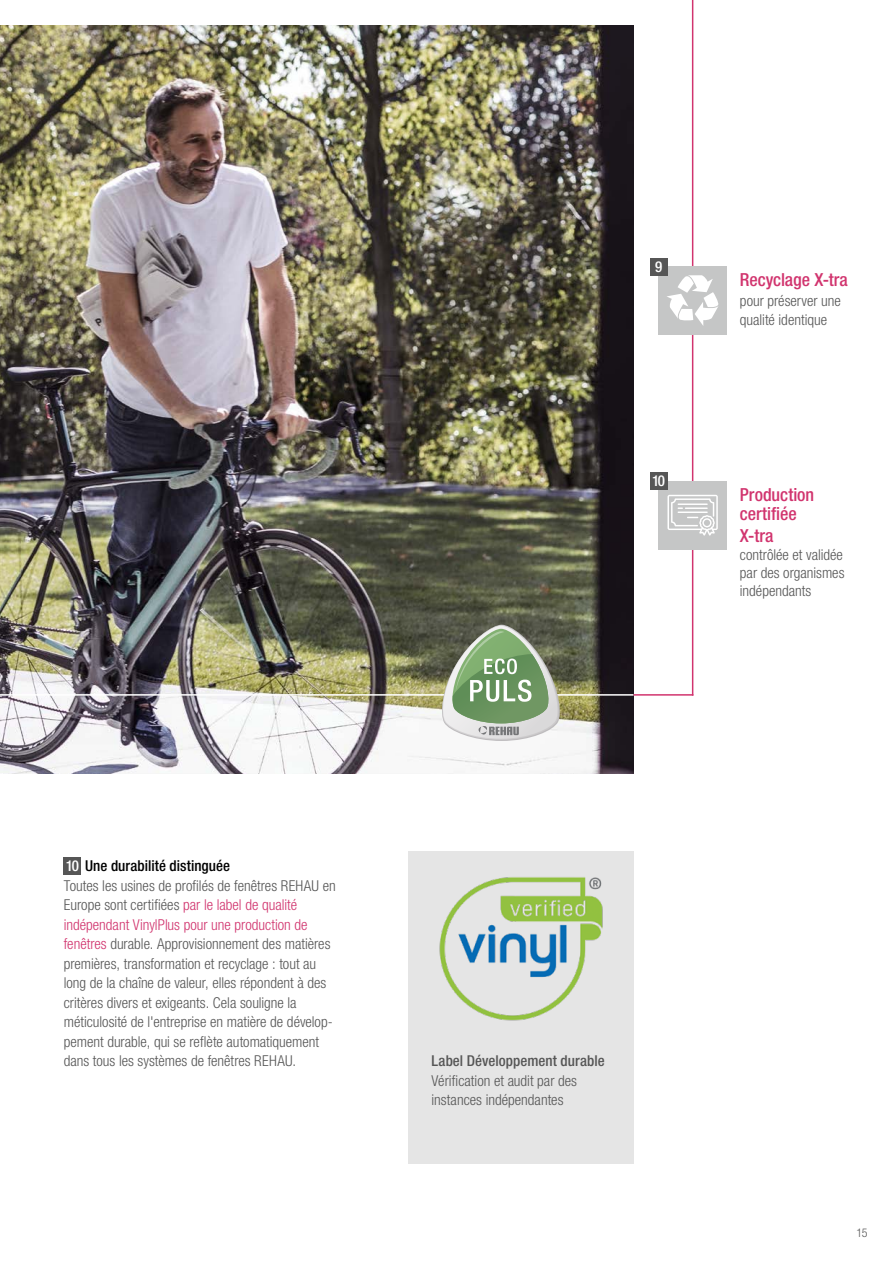
<style>
.page{position:relative;width:893px;height:1263px;background:#fff}
.page>*{position:absolute;margin:0;border:0;box-sizing:border-box;transform-origin:0 0}
.Benefit_12{font:500 condensed 18px/19.5px "Helvetica Neue LTW1 G";color:#d1346e}
.Bodytext{font:300 condensed 15px/19.5px "Helvetica Neue LTW1 G";color:#565656}
.Benefit_12-2{font:300 condensed 15px/18px "Helvetica Neue LTW1 G";color:#565656;text-align:justify}
.Legend_box_10{font:500 condensed 15px "Helvetica Neue LTW1 G";letter-spacing:.005em;color:#000}
.Bodytext-2{font:500 condensed 15px "Helvetica Neue LTW1 G";letter-spacing:.005em;color:#565656}
.Legend_box_10-2{font:500 condensed 15px "Helvetica Neue LTW1 G";color:#fff}
.t1{font:300 condensed 12px "Helvetica Neue LTW1 G";color:#565656}
.s1{color:#fff}
.s2{color:#d1346e}
</style>
<div class="page">
<img style="left:0;top:26px;width:634px;height:748px">
<div style="left:408px;top:852px;width:226px;height:312px;background:#e5e5e5"></div>
<div style="left:64px;top:857px;width:17px;height:17px;background:#565656"></div>
<hr style="left:0;top:694px;width:634px;height:2px;background:#fff">
<hr style="left:634px;top:694px;width:59px;height:2px;background:#d1346e">
<hr style="left:692px;top:0;width:1px;height:696px;background:#d1346e">
<svg style="left:440px;top:625px;width:122px;height:116px;background:#94a68a"></svg>
<img style="left:439px;top:877px;width:164px;height:144px">
<div style="left:659px;top:267px;width:68px;height:68px;background:#c5c6c6"></div>
<svg style="left:666px;top:275px;width:53px;height:51px"></svg>
<div style="left:659px;top:481px;width:68px;height:68px;background:#c5c6c6"></div>
<svg style="left:667px;top:495px;width:51px;height:40px"></svg>
<div style="left:650px;top:258px;width:17px;height:17px;background:#565656"></div>
<div style="left:650px;top:473px;width:17px;height:17px;background:#565656"></div>
<p class="Legend_box_10-2" style="left:655px;top:258px;width:9px">9</p>
<p class="Legend_box_10-2" style="left:652px;top:472px;width:15px">10</p>
<p class="Benefit_12" style="left:740px;top:270px;width:110px">Recyclage X-tra</p>
<p class="Bodytext" style="left:740px;top:291px;width:102px">pour préserver une qualité identique</p>
<p class="Benefit_12" style="left:740px;top:484px;width:76px">Production certifiée</p>
<p class="Benefit_12" style="left:740px;top:526px;width:35px">X-tra</p>
<p class="Benefit_12-2" style="left:740px;top:545px;width:106px">contrôlée et validée par des organismes indépendants</p>
<p class="Legend_box_10" style="left:66px;top:857px;width:166px"><span class="s1">10</span> Une durabilité distinguée</p>
<p class="Bodytext" style="left:64px;top:876px;width:273px">Toutes les usines de profilés de fenêtres REHAU en Europe sont certifiées <span class="s2">par le label de qualité indépendant VinylPlus pour une production de fenêtres</span> durable. Approvisionnement des matières premières, transformation et recyclage : tout au long de la chaîne de valeur, elles répondent à des critères divers et exigeants. Cela souligne la méticulosité de l'entreprise en matière de dévelop&shy;pement durable, qui se reflète automatiquement dans tous les systèmes de fenêtres REHAU.</p>
<p class="Bodytext-2" style="left:432px;top:1052px;width:175px">Label Développement durable</p>
<p class="Bodytext" style="left:432px;top:1071px;width:147px">Vérification et audit par des instances indépendantes</p>
<p class="t1" style="left:856px;top:1226px;width:13px">15</p>
</div>
